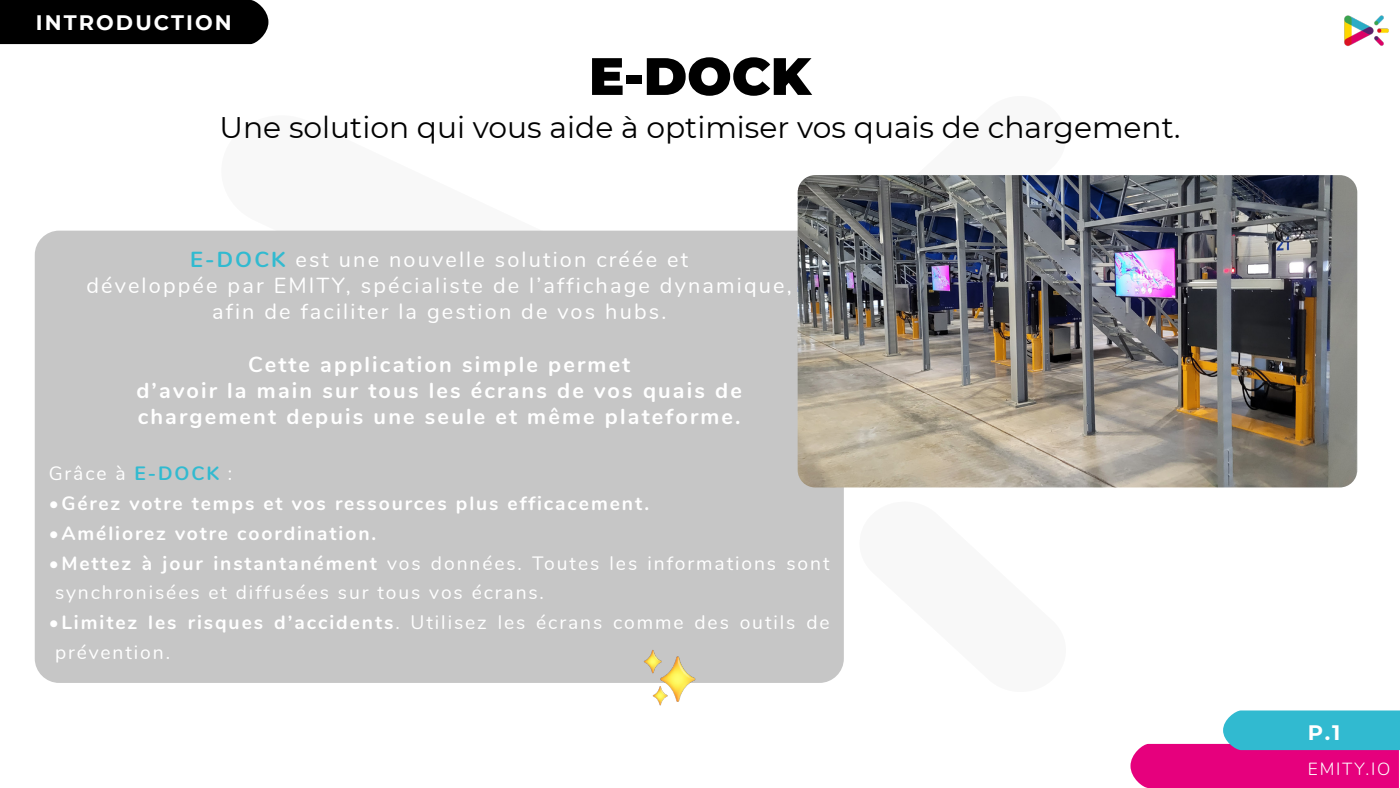
<style>
.page{position:relative;width:1400px;height:788px;background:#fff}
.page>*{position:absolute;margin:0;border:0;box-sizing:border-box;transform-origin:0 0}
.t1{font:900 52.5px "Montserrat";color:#000}
.t2{font:29.75px "Montserrat";color:#000}
.t3{font:21.7px/26.2px "Nunito";letter-spacing:.1em;color:#fff;text-align:center}
.t4{font:700 21.7px/26.2px "Nunito";letter-spacing:.1em;color:#fff;text-align:center}
.t5{font:700 20.93px "Montserrat";letter-spacing:.1em;color:#fff}
.t6{font:19.25px/29.7px "Nunito";letter-spacing:.1em;color:#fff}
.t7{font:700 19.25px "Nunito";letter-spacing:.1em;color:#fff}
.t8{font:300 17.5px "Nunito";letter-spacing:.1em;color:#fff}
.s1{font-weight:700;color:#31bad0}
.s2{font-weight:700}
</style>
<div class="page">
<div style="left:0;top:0;width:268px;height:44px;background:#000"></div>
<img style="left:1344px;top:15px;width:45px;height:31px">
<div style="left:42px;top:237px;width:795px;height:438px;background:#c6c6c6;border-radius:17px"></div>
<div style="left:35px;top:230px;width:809px;height:452px;border:14px solid #c6c6c6;border-radius:17px"></div>
<img style="left:798px;top:175px;width:559px;height:312px">
<img style="left:642px;top:650px;width:56px;height:56px">
<svg style="left:1130px;top:710px;width:270px;height:78px"></svg>
<p class="t5" style="left:36px;top:8px;width:198px">INTRODUCTION</p>
<h1 class="t1" style="left:589px;top:37px;width:223px">E-DOCK</h1>
<h2 class="t2" style="left:220px;top:107px;width:962px">Une solution qui vous aide à optimiser vos quais de chargement.</h2>
<p class="t3" style="left:87px;top:245px;width:707px"><span class="s1">E-DOCK</span> est une nouvelle solution créée et<br>développée par EMITY, spécialiste de l’affichage dynamique, afin de faciliter la gestion de vos hubs.</p>
<p class="t4" style="left:136px;top:350px;width:607px">Cette application simple permet<br>d’avoir la main sur tous les écrans de vos quais de chargement depuis une seule et même plateforme.</p>
<p class="t6" style="left:49px;top:457px;width:185px">Grâce à <span class="s1">E-DOCK</span> :</p>
<p class="t7" style="left:49px;top:489px;width:602px">•Gérez votre temps et vos ressources plus efficacement.</p>
<p class="t7" style="left:49px;top:519px;width:329px">•Améliorez votre coordination.</p>
<p class="t6" style="left:55px;top:547px;width:776px;text-indent:-6px"><span class="s2">•Mettez à jour instantanément</span> vos données. Toutes les informations sont synchronisées et diffusées sur tous vos écrans.</p>
<p class="t6" style="left:55px;top:606px;width:776px;text-indent:-6px"><span class="s2">•Limitez les risques d’accidents</span>. Utilisez les écrans comme des outils de prévention.</p>
<p class="t5" style="left:1308px;top:717px;width:34px">P.1</p>
<p class="t8" style="left:1308px;top:756px;width:84px">EMITY.IO</p>
</div>
